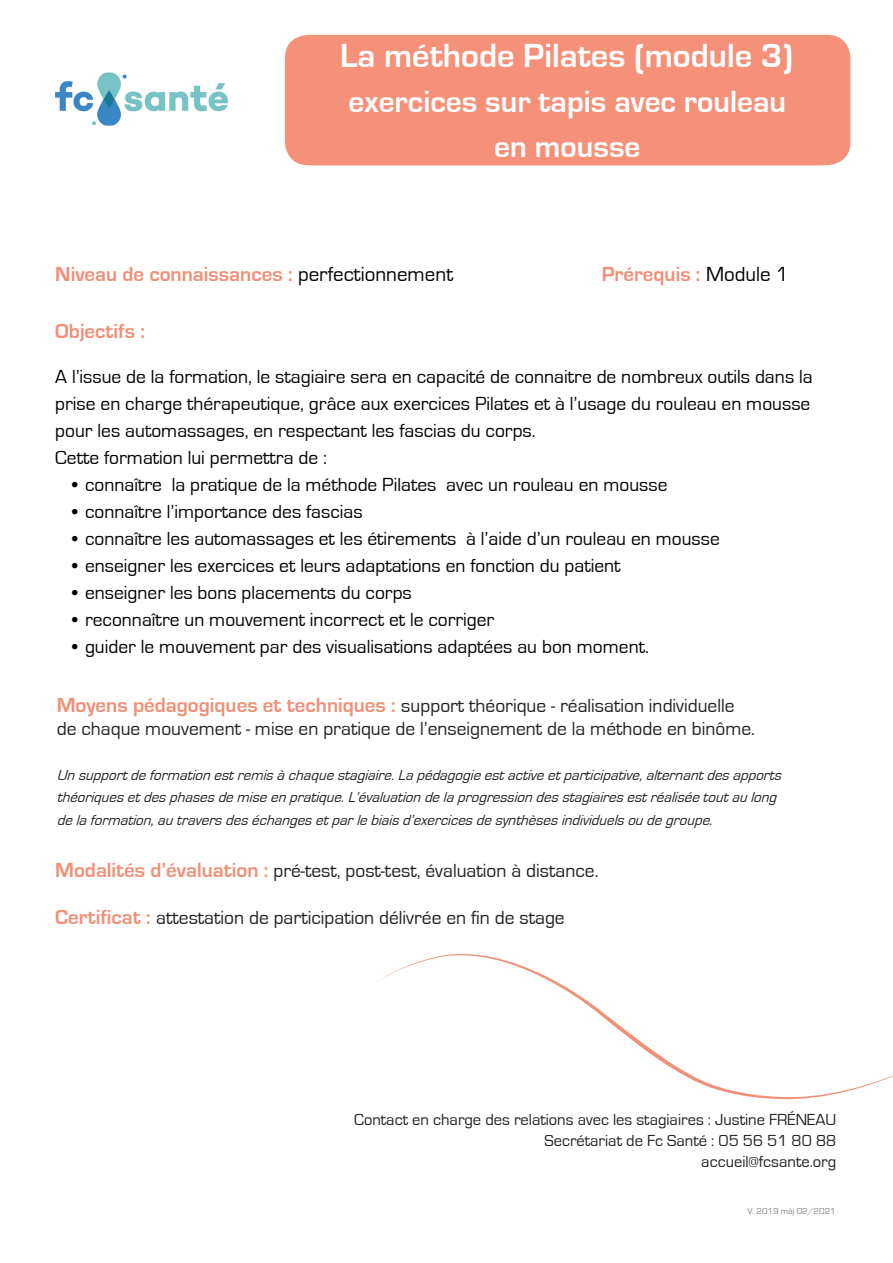
<style>
.page{position:relative;width:893px;height:1263px;background:#fff}
.page>*{position:absolute;margin:0;border:0;box-sizing:border-box;transform-origin:0 0}
.Titre_1_violet{font:700 34.5px "Eurostile";color:#fff}
.Titre_1_violet-2{font:700 31.5px/45px "Eurostile";color:#fff;text-align:center}
.Titre_1_violet-3{font:700 21px "Eurostile";color:#ef9078}
.Titre_1_violet-4{font:19.5px/27px "Eurostile";color:#000}
.Titre_1_violet-5{font:19.5px/22.5px "Eurostile";color:#231f20}
.Titre_1_violet-6{font:16.5px "Eurostile";color:#231f20}
.Titre_1_violet-7{font:italic 15px/22.5px "Eurostile";color:#231f20}
.t1{font:9px "Eurostile";color:#808285}
.s1{font-weight:400;color:#000}
.s2{font-weight:700;font-size:21px;color:#ef9078}
</style>
<div class="page">
<svg style="left:377px;top:954px;width:516px;height:146px"></svg>
<img style="left:55px;top:72px;width:173px;height:54px">
<div style="left:285px;top:35px;width:565px;height:130px;background:#f59079;border-radius:23px"></div>
<p class="Titre_1_violet" style="left:340px;top:37px;width:455px">La méthode Pilates (module 3)</p>
<p class="Titre_1_violet-2" style="left:349px;top:80px;width:439px">exercices sur tapis avec rouleau en mousse</p>
<p class="Titre_1_violet-3" style="left:55px;top:263px;width:399px">Niveau de connaissances : <span class="s1">perfectionnement</span></p>
<p class="Titre_1_violet-3" style="left:602px;top:263px;width:188px">Prérequis : <span class="s1">Module 1</span></p>
<p class="Titre_1_violet-3" style="left:55px;top:320px;width:91px">Objectifs :</p>
<p class="Titre_1_violet-4" style="left:55px;top:363px;width:759px">A l’issue de la formation, le stagiaire sera en capacité de connaitre de nombreux outils dans la prise en charge thérapeutique, grâce aux exercices Pilates et à l’usage du rouleau en mousse pour les automassages, en respectant les fascias du corps.<br>Cette formation lui permettra de :</p>
<p class="Titre_1_violet-4" style="left:72px;top:471px;width:597px">• connaître la pratique de la méthode Pilates avec un rouleau en mousse</p>
<p class="Titre_1_violet-4" style="left:72px;top:498px;width:292px">• connaître l’importance des fascias</p>
<p class="Titre_1_violet-4" style="left:72px;top:525px;width:649px">• connaître les automassages et les étirements à l’aide d’un rouleau en mousse</p>
<p class="Titre_1_violet-4" style="left:72px;top:552px;width:550px">• enseigner les exercices et leurs adaptations en fonction du patient</p>
<p class="Titre_1_violet-4" style="left:72px;top:579px;width:341px">• enseigner les bons placements du corps</p>
<p class="Titre_1_violet-4" style="left:72px;top:606px;width:424px">• reconnaître un mouvement incorrect et le corriger</p>
<p class="Titre_1_violet-4" style="left:72px;top:633px;width:578px">• guider le mouvement par des visualisations adaptées au bon moment.</p>
<p class="Titre_1_violet-5" style="left:57px;top:695px;width:700px"><span class="s2">Moyens pédagogiques et techniques :</span> support théorique - réalisation individuelle de chaque mouvement - mise en pratique de l’enseignement de la méthode en binôme.</p>
<p class="Titre_1_violet-7" style="left:57px;top:764px;width:730px">Unsupportdeformationestremisàchaquestagiaire.Lapédagogieestactiveetparticipative,alternantdesapports théoriquesetdesphasesdemiseenpratique.L’évaluationdelaprogressiondesstagiairesestréaliséetoutaulong delaformation,autraversdeséchangesetparlebiaisd’exercicesdesynthèsesindividuelsoudegroupe.</p>
<p class="Titre_1_violet-5" style="left:55px;top:860px;width:545px"><span class="s2">Modalités d’évaluation :</span> pré-test, post-test, évaluation à distance.</p>
<p class="Titre_1_violet-5" style="left:55px;top:906px;width:511px"><span class="s2">Certificat :</span> attestation de participation délivrée en fin de stage</p>
<p class="Titre_1_violet-6" style="left:354px;top:1110px;width:484px">Contact en charge des relations avec les stagiaires : Justine FRÉNEAU</p>
<p class="Titre_1_violet-6" style="left:544px;top:1131px;width:293px">Secrétariat de Fc Santé : 05 56 51 80 88</p>
<p class="Titre_1_violet-6" style="left:701px;top:1152px;width:137px">accueil@fcsante.org</p>
<p class="t1" style="left:747px;top:1206px;width:90px">V. 2019 màj 02/2021</p>
</div>
